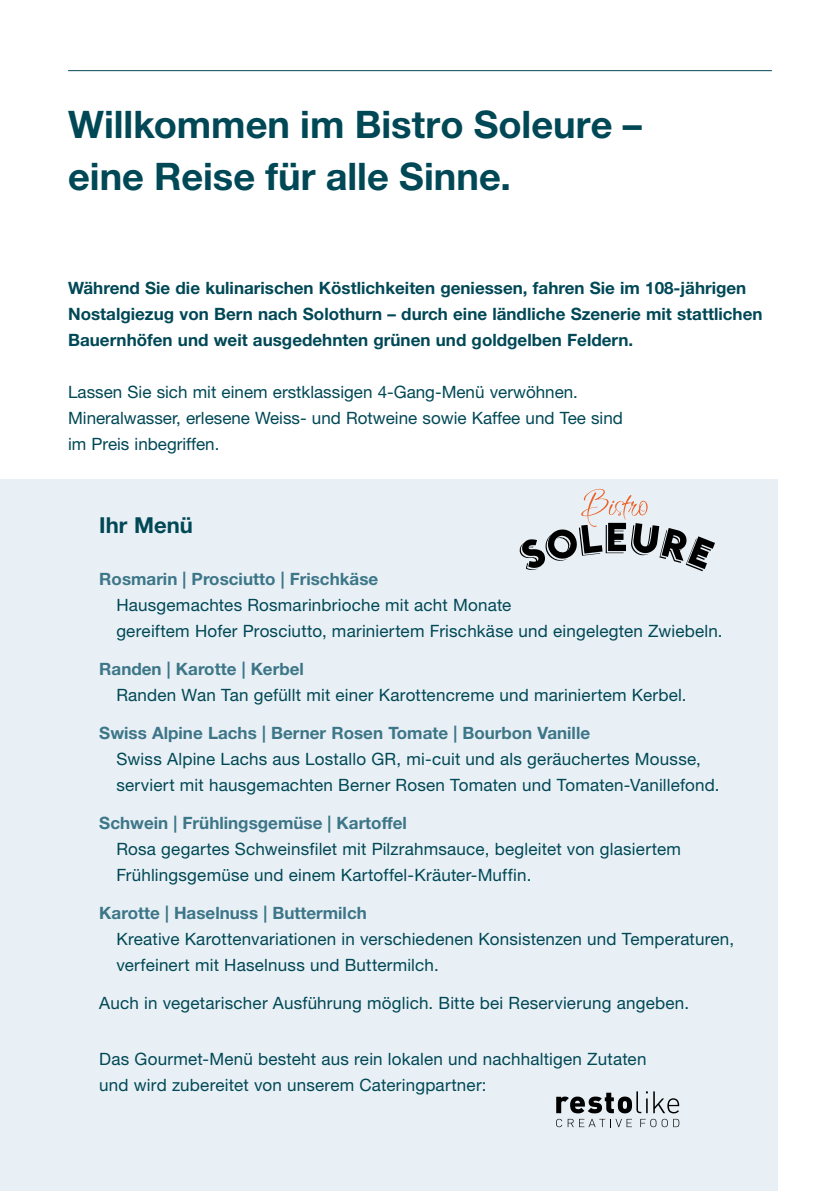
<style>
.page{position:relative;width:840px;height:1191px;background:#fff}
.page>*{position:absolute;margin:0;border:0;box-sizing:border-box;transform-origin:0 0}
.t1{font:700 38px/52px "Helvetica Neue LT Pro";color:#004856}
.H3__sparsam_einsetzen{font:700 22px "Helvetica Neue LT Pro";color:#004856}
.Lauftext{font:17px/26px "Helvetica Neue LT Pro";letter-spacing:.01em;color:#004856}
.Lauftext-2{font:700 17px/26px "Helvetica Neue LT Pro";color:#004856}
.Lauftext-3{font:700 17px "Helvetica Neue LT Pro";color:#3c7688}
</style>
<div class="page">
<div style="left:0;top:479px;width:777px;height:712px;background:#e9f0f5"></div>
<hr style="left:68px;top:70px;width:703px;height:1px;background:#004856">
<svg style="left:556px;top:1091px;width:123px;height:36px"></svg>
<svg style="left:519px;top:489px;width:195px;height:82px"></svg>
<h2 class="t1" style="left:68px;top:97px;width:575px">Willkommen im Bistro Soleure – eine Reise für alle Sinne.</h2>
<p class="Lauftext-2" style="left:68px;top:274px;width:695px">Während Sie die kulinarischen Köstlichkeiten geniessen, fahren Sie im 108-jährigen<br>Nostalgiezug von Bern nach Solothurn – durch eine ländliche Szenerie mit stattlichen<br>Bauernhöfen und weit ausgedehnten grünen und goldgelben Feldern.</p>
<p class="Lauftext" style="left:68px;top:379px;width:556px">Lassen Sie sich mit einem erstklassigen 4-Gang-Menü verwöhnen.<br>Mineralwasser, erlesene Weiss- und Rotweine sowie Kaffee und Tee sind im Preis inbegriffen.</p>
<p class="H3__sparsam_einsetzen" style="left:99px;top:511px;width:95px">Ihr Menü</p>
<h4 class="Lauftext-3" style="left:99px;top:568px;width:280px">Rosmarin | Prosciutto | Frischkäse</h4>
<p class="Lauftext" style="left:116px;top:592px;width:607px">Hausgemachtes Rosmarinbrioche mit acht Monate<br>gereiftem Hofer Prosciutto, mariniertem Frischkäse und eingelegten Zwiebeln.</p>
<p class="Lauftext-3" style="left:99px;top:658px;width:206px">Randen | Karotte | Kerbel</p>
<p class="Lauftext" style="left:116px;top:682px;width:571px">Randen Wan Tan gefüllt mit einer Karottencreme und mariniertem Kerbel.</p>
<h4 class="Lauftext-3" style="left:99px;top:722px;width:492px">Swiss Alpine Lachs | Berner Rosen Tomate | Bourbon Vanille</h4>
<p class="Lauftext" style="left:116px;top:746px;width:604px">Swiss Alpine Lachs aus Lostallo GR, mi-cuit und als geräuchertes Mousse, serviert mit hausgemachten Berner Rosen Tomaten und Tomaten-Vanillefond.</p>
<h4 class="Lauftext-3" style="left:99px;top:812px;width:309px">Schwein | Frühlingsgemüse | Kartoffel</h4>
<p class="Lauftext" style="left:116px;top:836px;width:566px">Rosa gegartes Schweinsfilet mit Pilzrahmsauce, begleitet von glasiertem<br>Frühlingsgemüse und einem Kartoffel-Kräuter-Muffin.</p>
<h4 class="Lauftext-3" style="left:99px;top:902px;width:269px">Karotte | Haselnuss | Buttermilch</h4>
<p class="Lauftext" style="left:116px;top:926px;width:619px">Kreative Karottenvariationen in verschiedenen Konsistenzen und Temperaturen, verfeinert mit Haselnuss und Buttermilch.</p>
<p class="Lauftext" style="left:99px;top:990px;width:591px">Auch in vegetarischer Ausführung möglich. Bitte bei Reservierung angeben.</p>
<p class="Lauftext" style="left:99px;top:1046px;width:548px">Das Gourmet-Menü besteht aus rein lokalen und nachhaltigen Zutaten und wird zubereitet von unserem Cateringpartner:</p>
</div>
